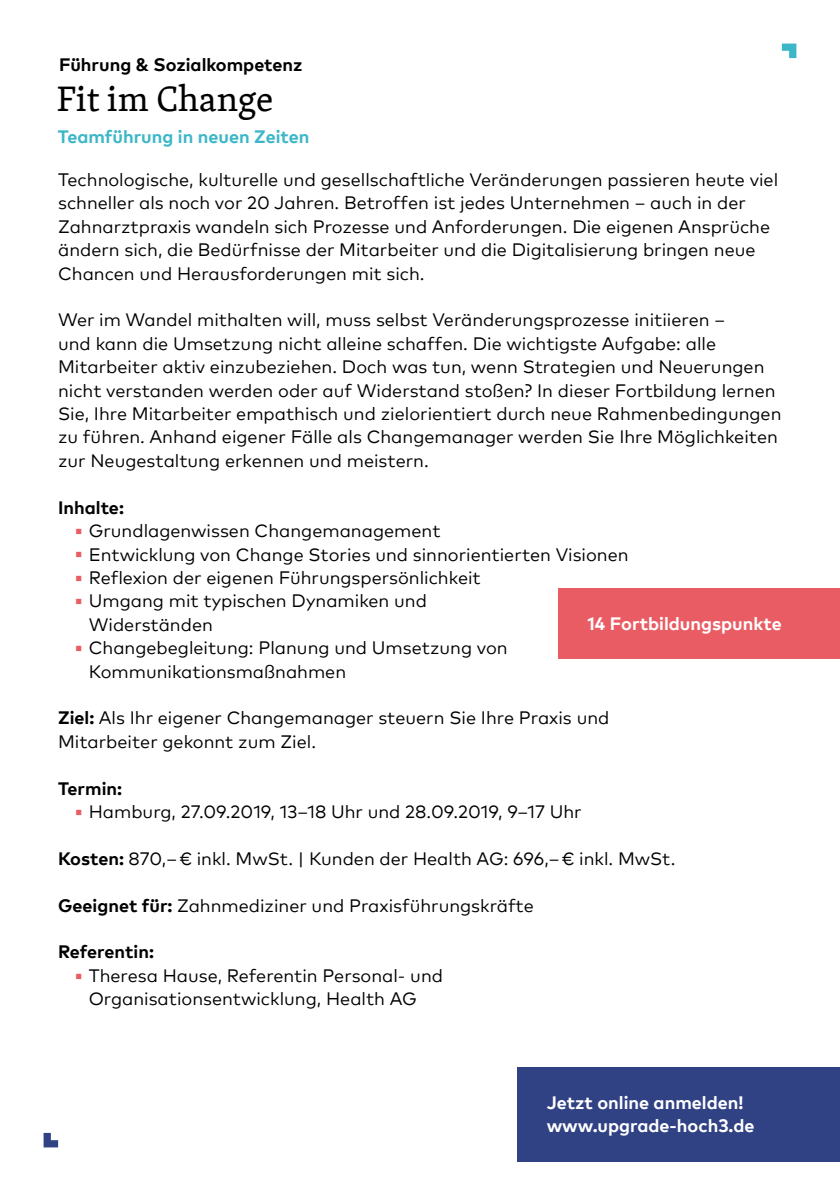
<style>
.page{position:relative;width:840px;height:1191px;background:#fff}
.page>*{position:absolute;margin:0;border:0;box-sizing:border-box;transform-origin:0 0}
.t1{font:36px "Skolar Latin";color:#000}
.t2{font:18px/23.4px "Mark Pro";color:#000}
.t3{font:700 18px/23.4px "Mark Pro";color:#fff}
.t4{font:700 18px "Mark Pro";color:#000}
.t5{font:700 18px "Mark Pro";color:#3cb7c8}
.s1{font-family:"Minion Pro";color:#ea5c64}
.s2{font-weight:700}
</style>
<div class="page">
<svg style="left:781px;top:44px;width:15px;height:14px"></svg>
<svg style="left:44px;top:1132px;width:14px;height:15px"></svg>
<div style="left:517px;top:1067px;width:322px;height:94px;background:#314284"></div>
<div style="left:558px;top:588px;width:281px;height:71px;background:#ea5c64"></div>
<p class="t4" style="left:59px;top:51px;width:245px">Führung &amp; Sozialkompetenz</p>
<h1 class="t1" style="left:57px;top:72px;width:218px">Fit im Change</h1>
<p class="t5" style="left:58px;top:123px;width:253px">Teamführung in neuen Zeiten</p>
<p class="t2" style="left:58px;top:166px;width:721px">Technologische, kulturelle und gesellschaftliche Veränderungen passieren heute viel schneller als noch vor 20 Jahren. Betroffen ist jedes Unternehmen – auch in der Zahnarztpraxis wandeln sich Prozesse und Anforderungen. Die eigenen Ansprüche ändern sich, die Bedürfnisse der Mitarbeiter und die Digitalisierung bringen neue Chancen und Herausforderungen mit sich.</p>
<p class="t2" style="left:58px;top:307px;width:724px">Wer im Wandel mithalten will, muss selbst Veränderungsprozesse initiieren –<br>und kann die Umsetzung nicht alleine schaffen. Die wichtigste Aufgabe: alle Mitarbeiter aktiv einzubeziehen. Doch was tun, wenn Strategien und Neuerungen nicht verstanden werden oder auf Widerstand stoßen? In dieser Fortbildung lernen Sie, Ihre Mitarbeiter empathisch und zielorientiert durch neue Rahmenbedingungen zu führen. Anhand eigener Fälle als Changemanager werden Sie Ihre Möglichkeiten zur Neugestaltung erkennen und meistern.</p>
<p class="t4" style="left:58px;top:493px;width:67px">Inhalte:</p>
<p class="t2" style="left:75px;top:517px;width:366px"><span class="s1">■</span> Grundlagenwissen Changemanagement</p>
<p class="t2" style="left:75px;top:541px;width:554px"><span class="s1">■</span> Entwicklung von Change Stories und sinnorientierten Visionen</p>
<p class="t2" style="left:75px;top:564px;width:407px"><span class="s1">■</span> Reflexion der eigenen Führungspersönlichkeit</p>
<p class="t2" style="left:89px;top:588px;width:339px;text-indent:-14px"><span class="s1">■</span> Umgang mit typischen Dynamiken und<br>Widerständen</p>
<p class="t2" style="left:89px;top:634px;width:420px;text-indent:-14px"><span class="s1">■</span> Changebegleitung: Planung und Umsetzung von<br>Kommunikationsmaßnahmen</p>
<p class="t2" style="left:58px;top:705px;width:552px"><span class="s2">Ziel:</span> Als Ihr eigener Changemanager steuern Sie Ihre Praxis und<br>Mitarbeiter gekonnt zum Ziel.</p>
<p class="t4" style="left:58px;top:774px;width:65px">Termin:</p>
<p class="t2" style="left:75px;top:798px;width:508px"><span class="s1">■</span> Hamburg, 27.09.2019, 13–18 Uhr und 28.09.2019, 9–17 Uhr</p>
<p class="t2" style="left:58px;top:845px;width:618px"><span class="s2">Kosten:</span> 870,–€ inkl. MwSt. | Kunden der Health AG: 696,–€ inkl. MwSt.</p>
<p class="t2" style="left:58px;top:892px;width:477px"><span class="s2">Geeignet für:</span> Zahnmediziner und Praxisführungskräfte</p>
<p class="t4" style="left:58px;top:938px;width:97px">Referentin:</p>
<p class="t2" style="left:89px;top:962px;width:355px;text-indent:-14px"><span class="s1">■</span> Theresa Hause, Referentin Personal- und<br>Organisationsentwicklung, Health AG</p>
<p class="t3" style="left:587px;top:610px;width:196px">14 Fortbildungspunkte</p>
<p class="t3" style="left:546px;top:1089px;width:209px">Jetzt online anmelden! www.upgrade-hoch3.de</p>
</div>
